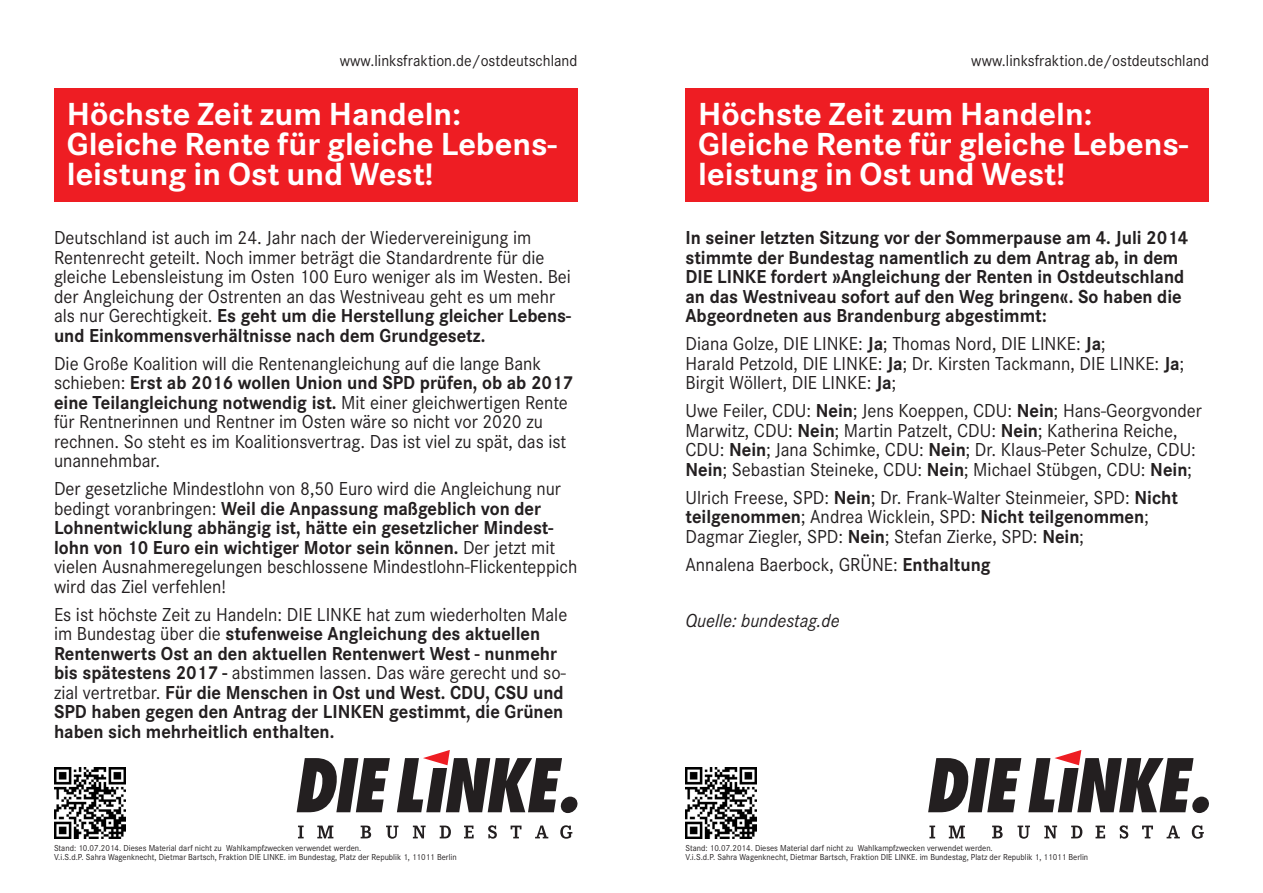
<style>
.page{position:relative;width:1263px;height:893px;background:#fff}
.page>*{position:absolute;margin:0;border:0;box-sizing:border-box;transform-origin:0 0}
.Überschrift_1__Ebene{font:700 33.15px "Corporate S";color:#fff}
.t1{font:19.5px/19.5px "Corporate S";color:#231f20;scale:.95 1}
.t2{font:700 19.5px/19.5px "Corporate S";color:#231f20;scale:.95 1}
.t3{font:italic 19.5px "Corporate S";color:#231f20;scale:.95 1}
.Fließtext{font:16.5px "Corporate S";color:#231f20;scale:.95 1}
.V_i_S_d_P{font:9px "Corporate S";color:#231f20;scale:.95 1}
.s1{font-weight:700}
.s2{font-weight:400}
</style>
<div class="page">
<div style="left:54px;top:88px;width:523px;height:114px;background:#ee1d23"></div>
<svg style="left:298px;top:826px;width:6px;height:12px"></svg>
<svg style="left:317px;top:826px;width:16px;height:12px"></svg>
<svg style="left:361px;top:826px;width:10px;height:12px"></svg>
<svg style="left:386px;top:826px;width:12px;height:13px"></svg>
<svg style="left:413px;top:826px;width:13px;height:12px"></svg>
<svg style="left:440px;top:826px;width:11px;height:12px"></svg>
<svg style="left:464px;top:826px;width:10px;height:12px"></svg>
<svg style="left:488px;top:825px;width:9px;height:14px"></svg>
<svg style="left:511px;top:826px;width:10px;height:12px"></svg>
<svg style="left:535px;top:825px;width:13px;height:13px"></svg>
<svg style="left:560px;top:825px;width:12px;height:14px"></svg>
<svg style="left:297px;top:750px;width:280px;height:63px"></svg>
<img style="left:54px;top:767px;width:71px;height:72px">
<div style="left:685px;top:88px;width:524px;height:114px;background:#ee1d23"></div>
<svg style="left:929px;top:826px;width:6px;height:12px"></svg>
<svg style="left:949px;top:826px;width:16px;height:12px"></svg>
<svg style="left:992px;top:826px;width:11px;height:12px"></svg>
<svg style="left:1017px;top:826px;width:13px;height:13px"></svg>
<svg style="left:1044px;top:826px;width:13px;height:12px"></svg>
<svg style="left:1071px;top:826px;width:11px;height:12px"></svg>
<svg style="left:1095px;top:826px;width:10px;height:12px"></svg>
<svg style="left:1120px;top:825px;width:8px;height:14px"></svg>
<svg style="left:1142px;top:826px;width:11px;height:12px"></svg>
<svg style="left:1166px;top:825px;width:14px;height:13px"></svg>
<svg style="left:1192px;top:825px;width:12px;height:14px"></svg>
<svg style="left:928px;top:750px;width:281px;height:63px"></svg>
<img style="left:685px;top:767px;width:72px;height:72px">
<p class="Fließtext" style="left:340px;top:52px;width:252px">www.linksfraktion.de/ostdeutschland</p>
<p class="Überschrift_1__Ebene" style="left:67px;top:95px;width:396px">Höchste Zeit zum Handeln:</p>
<p class="Überschrift_1__Ebene" style="left:67px;top:125px;width:491px">Gleiche Rente für gleiche Lebens-</p>
<p class="Überschrift_1__Ebene" style="left:67px;top:155px;width:368px">leistung in Ost und West!</p>
<p class="t1" style="left:54px;top:228px;width:546px">Deutschland ist auch im 24. Jahr nach der Wiedervereinigung im Rentenrecht geteilt. Noch immer beträgt die Standardrente für die gleiche Lebensleistung im Osten 100 Euro weniger als im Westen. Bei der Angleichung der Ostrenten an das Westniveau geht es um mehr als nur Gerechtigkeit. <span class="s1">Es geht um die Herstellung gleicher Lebens&shy;und Einkommensverhältnisse nach dem Grundgesetz.</span></p>
<p class="t1" style="left:54px;top:354px;width:548px">Die Große Koalition will die Rentenangleichung auf die lange Bank schieben: <span class="s1">Erst ab 2016 wollen Union und SPD prüfen, ob ab 2017 eine Teilangleichung notwendig ist.</span> Mit einer gleichwertigen Rente für Rentnerinnen und Rentner im Osten wäre so nicht vor 2020 zu rechnen. So steht es im Koalitionsvertrag. Das ist viel zu spät, das ist unannehmbar.</p>
<p class="t1" style="left:54px;top:479px;width:552px">Der gesetzliche Mindestlohn von 8,50 Euro wird die Angleichung nur bedingt voranbringen: <span class="s1">Weil die Anpassung maßgeblich von der Lohnentwicklung abhängig ist, hätte ein gesetzlicher Mindest&shy;lohn von 10 Euro ein wichtiger Motor sein können.</span> Der jetzt mit vielen Ausnahmeregelungen beschlossene Mindestlohn-Flickenteppich wird das Ziel verfehlen!</p>
<p class="t2" style="left:54px;top:605px;width:542px"><span class="s2">Es ist höchste Zeit zu Handeln: DIE LINKE hat zum wiederholten Male im Bundestag über die</span> stufenweise Angleichung des aktuellen Rentenwerts Ost an den aktuellen Rentenwert West - nunmehr bis spätestens 2017 - <span class="s2">abstimmen lassen. Das wäre gerecht und so&shy;zial vertretbar.</span> Für die Menschen in Ost und West. CDU, CSU und SPD haben gegen den Antrag der LINKEN gestimmt, die Grünen haben sich mehrheitlich enthalten.</p>
<p class="V_i_S_d_P" style="left:54px;top:843px;width:325px">Stand: 10.07.2014. Dieses Material darf nicht zu Wahlkampfzwecken verwendet werden.</p>
<p class="V_i_S_d_P" style="left:54px;top:852px;width:425px">V.i.S.d.P. Sahra Wagenknecht, Dietmar Bartsch, Fraktion DIE LINKE. im Bundestag, Platz der Republik 1, 11011 Berlin</p>
<p class="Fließtext" style="left:971px;top:52px;width:252px">www.linksfraktion.de/ostdeutschland</p>
<p class="Überschrift_1__Ebene" style="left:698px;top:95px;width:396px">Höchste Zeit zum Handeln:</p>
<p class="Überschrift_1__Ebene" style="left:698px;top:125px;width:491px">Gleiche Rente für gleiche Lebens-</p>
<p class="Überschrift_1__Ebene" style="left:698px;top:155px;width:368px">leistung in Ost und West!</p>
<p class="t2" style="left:685px;top:229px;width:531px">In seiner letzten Sitzung vor der Sommerpause am 4. Juli 2014 stimmte der Bundestag namentlich zu dem Antrag ab, in dem DIE LINKE fordert »Angleichung der Renten in Ostdeutschland an das Westniveau sofort auf den Weg bringen«. So haben die Abgeordneten aus Brandenburg abgestimmt:</p>
<p class="t1" style="left:685px;top:334px;width:526px">Diana Golze, DIE LINKE: <span class="s1">Ja</span>; Thomas Nord, DIE LINKE: <span class="s1">Ja</span>;<br>Harald Petzold, DIE LINKE: <span class="s1">Ja</span>; Dr. Kirsten Tackmann, DIE LINKE: <span class="s1">Ja</span>;<br>Birgit Wöllert, DIE LINKE: <span class="s1">Ja</span>;</p>
<p class="t1" style="left:685px;top:401px;width:545px">Uwe Feiler, CDU: <span class="s1">Nein</span>; Jens Koeppen, CDU: <span class="s1">Nein</span>; Hans-Georgvonder Marwitz, CDU: <span class="s1">Nein</span>; Martin Patzelt, CDU: <span class="s1">Nein</span>; Katherina Reiche, CDU: <span class="s1">Nein</span>; Jana Schimke, CDU: <span class="s1">Nein</span>; Dr. Klaus-Peter Schulze, CDU:<br><span class="s1">Nein</span>; Sebastian Steineke, CDU: <span class="s1">Nein</span>; Michael Stübgen, CDU: <span class="s1">Nein</span>;</p>
<p class="t1" style="left:685px;top:488px;width:520px">Ulrich Freese, SPD: <span class="s1">Nein</span>; Dr. Frank-Walter Steinmeier, SPD: <span class="s1">Nicht teilgenommen</span>; Andrea Wicklein, SPD: <span class="s1">Nicht teilgenommen</span>;<br>Dagmar Ziegler, SPD: <span class="s1">Nein</span>; Stefan Zierke, SPD: <span class="s1">Nein</span>;</p>
<p class="t1" style="left:685px;top:555px;width:323px">Annalena Baerbock, GRÜNE: <span class="s1">Enthaltung</span></p>
<p class="t3" style="left:685px;top:609px;width:164px">Quelle: bundestag.de</p>
<p class="V_i_S_d_P" style="left:685px;top:843px;width:325px">Stand: 10.07.2014. Dieses Material darf nicht zu Wahlkampfzwecken verwendet werden.</p>
<p class="V_i_S_d_P" style="left:685px;top:852px;width:425px">V.i.S.d.P. Sahra Wagenknecht, Dietmar Bartsch, Fraktion DIE LINKE. im Bundestag, Platz der Republik 1, 11011 Berlin</p>
</div>
